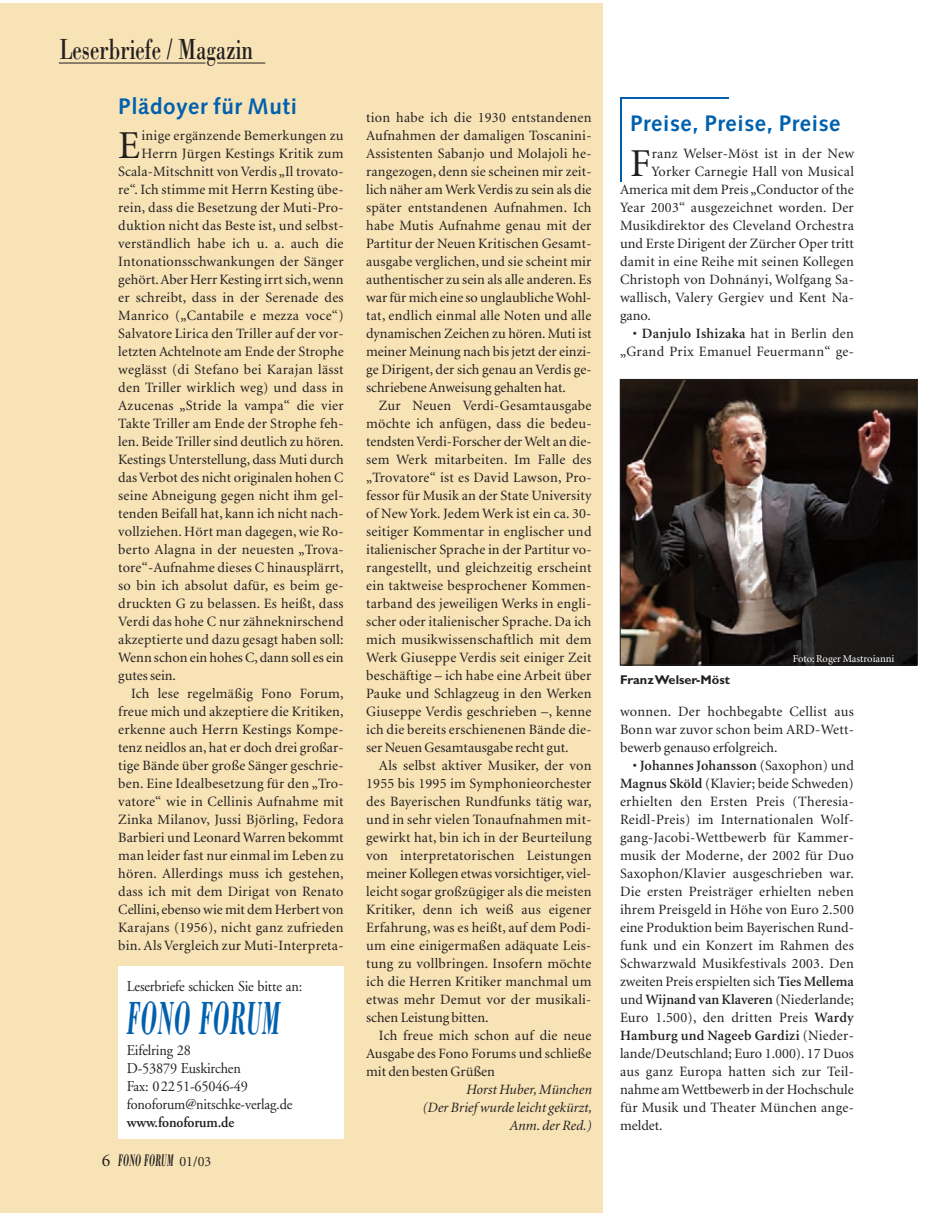
<style>
.page{position:relative;width:930px;height:1215px;background:#fff}
.page>*{position:absolute;margin:0;border:0;box-sizing:border-box;transform-origin:0 0}
.t1{font:italic 700 48px "Bodoni";letter-spacing:.025em;color:#0160ae;scale:.45 1}
.t2{font:39.6px "Minion";color:#231f20}
.t3{font:30px "Bodoni";color:#231f20;scale:.7 1}
.t4{font:700 22.5px "Syntax";letter-spacing:.03em;color:#0160ae}
.t5{font:italic 700 17.25px "Bodoni";letter-spacing:.025em;color:#231f20;scale:.45 1}
.t6{font:15px/18px "Adobe Garamond";letter-spacing:-.01em;color:#231f20;scale:.95 1}
.t7{font:600 15px "Adobe Garamond";letter-spacing:-.01em;color:#231f20;scale:.95 1}
.t8{font:14.25px/18px "Minion";letter-spacing:.015em;color:#231f20;text-align:justify}
.t9{font:italic 14.25px/18px "Minion";color:#231f20;text-align:right}
.t10{font:700 12.75px "Gill Sans";color:#231f20}
.t11{font:10.5px "Minion";color:#fff}
.s1{font-family:"Minion";font-weight:400;font-style:normal;font-size:18px}
.s2{font-family:"Minion";font-weight:400;font-style:normal;font-size:14.25px}
.s3{font-weight:600}
</style>
<div class="page">
<div style="left:1px;top:3px;width:602px;height:1210px;background:#f7e3b6"></div>
<hr style="left:59px;top:63px;width:146px;height:1px;background:#231f20">
<hr style="left:217px;top:63px;width:48px;height:1px;background:#231f20">
<div style="left:118px;top:966px;width:226px;height:173px;background:#fff"></div>
<hr style="left:620px;top:97px;width:108px;height:2px;background:#0160ae">
<hr style="left:620px;top:98px;width:2px;height:84px;background:#0160ae">
<img style="left:622px;top:381px;width:294px;height:282px">
<div style="left:620px;top:379px;width:298px;height:286px;border:1px solid #231f20"></div>
<h3 class="t3" style="left:60px;top:39px;width:278px">Leserbriefe / Magazin</h3>
<h3 class="t4" style="left:118px;top:97px;width:180px">Plädoyer für Muti</h3>
<h2 class="t2" style="left:118px;top:130px;width:23px">E</h2>
<p class="t8" style="left:142px;top:128px;width:204px">inige ergänzende Bemerkungen zu</p>
<p class="t8" style="left:142px;top:146px;width:204px">Herrn Jürgen Kestings Kritik zum</p>
<p class="t8" style="left:118px;top:164px;width:227px">Scala-Mitschnitt von Verdis „Il trovato-</p>
<p class="t8" style="left:118px;top:182px;width:227px">re“. Ich stimme mit Herrn Kesting übe-</p>
<p class="t8" style="left:118px;top:200px;width:227px">rein, dass die Besetzung der Muti-Pro-</p>
<p class="t8" style="left:118px;top:218px;width:227px">duktion nicht das Beste ist, und selbst-</p>
<p class="t8" style="left:118px;top:236px;width:227px">verständlich habe ich u. a. auch die</p>
<p class="t8" style="left:118px;top:254px;width:227px">Intonationsschwankungen der Sänger</p>
<p class="t8" style="left:118px;top:272px;width:227px">gehört.Aber Herr Kesting irrt sich, wenn</p>
<p class="t8" style="left:118px;top:290px;width:227px">er schreibt, dass in der Serenade des</p>
<p class="t8" style="left:118px;top:308px;width:227px">Manrico („Cantabile e mezza voce“)</p>
<p class="t8" style="left:118px;top:326px;width:227px">Salvatore Lirica den Triller auf der vor-</p>
<p class="t8" style="left:118px;top:344px;width:227px">letzten Achtelnote am Ende der Strophe</p>
<p class="t8" style="left:118px;top:362px;width:227px">weglässt (di Stefano bei Karajan lässt</p>
<p class="t8" style="left:118px;top:380px;width:227px">den Triller wirklich weg) und dass in</p>
<p class="t8" style="left:118px;top:398px;width:227px">Azucenas „Stride la vampa“ die vier</p>
<p class="t8" style="left:118px;top:416px;width:227px">Takte Triller am Ende der Strophe feh-</p>
<p class="t8" style="left:118px;top:434px;width:227px">len. Beide Triller sind deutlich zu hören.</p>
<p class="t8" style="left:118px;top:452px;width:227px">Kestings Unterstellung, dass Muti durch</p>
<p class="t8" style="left:118px;top:470px;width:227px">das Verbot des nicht originalen hohen C</p>
<p class="t8" style="left:118px;top:488px;width:227px">seine Abneigung gegen nicht ihm gel-</p>
<p class="t8" style="left:118px;top:506px;width:227px">tenden Beifall hat, kann ich nicht nach-</p>
<p class="t8" style="left:118px;top:524px;width:227px">vollziehen. Hört man dagegen, wie Ro-</p>
<p class="t8" style="left:118px;top:542px;width:227px">berto Alagna in der neuesten „Trova-</p>
<p class="t8" style="left:118px;top:560px;width:227px">tore“-Aufnahme dieses C hinausplärrt,</p>
<p class="t8" style="left:118px;top:578px;width:227px">so bin ich absolut dafür, es beim ge-</p>
<p class="t8" style="left:118px;top:596px;width:227px">druckten G zu belassen. Es heißt, dass</p>
<p class="t8" style="left:118px;top:614px;width:227px">Verdi das hohe C nur zähneknirschend</p>
<p class="t8" style="left:118px;top:632px;width:227px">akzeptierte und dazu gesagt haben soll:</p>
<p class="t8" style="left:118px;top:650px;width:227px">Wenn schon ein hohes C, dann soll es ein</p>
<p class="t8" style="left:118px;top:668px;width:59px">gutes sein.</p>
<p class="t8" style="left:131px;top:686px;width:214px">Ich lese regelmäßig Fono Forum,</p>
<p class="t8" style="left:118px;top:704px;width:227px">freue mich und akzeptiere die Kritiken,</p>
<p class="t8" style="left:118px;top:722px;width:227px">erkenne auch Herrn Kestings Kompe-</p>
<p class="t8" style="left:118px;top:740px;width:227px">tenz neidlos an, hat er doch drei großar-</p>
<p class="t8" style="left:118px;top:758px;width:227px">tige Bände über große Sänger geschrie-</p>
<p class="t8" style="left:118px;top:776px;width:227px">ben. Eine Idealbesetzung für den „Tro-</p>
<p class="t8" style="left:118px;top:794px;width:227px">vatore“ wie in Cellinis Aufnahme mit</p>
<p class="t8" style="left:118px;top:812px;width:227px">Zinka Milanov, Jussi Björling, Fedora</p>
<p class="t8" style="left:118px;top:830px;width:227px">Barbieri und Leonard Warren bekommt</p>
<p class="t8" style="left:118px;top:848px;width:227px">man leider fast nur einmal im Leben zu</p>
<p class="t8" style="left:118px;top:866px;width:227px">hören. Allerdings muss ich gestehen,</p>
<p class="t8" style="left:118px;top:884px;width:227px">dass ich mit dem Dirigat von Renato</p>
<p class="t8" style="left:118px;top:902px;width:227px">Cellini, ebenso wie mit dem Herbert von</p>
<p class="t8" style="left:118px;top:920px;width:227px">Karajans (1956), nicht ganz zufrieden</p>
<p class="t8" style="left:118px;top:938px;width:227px">bin. Als Vergleich zur Muti-Interpreta-</p>
<p class="t6" style="left:127px;top:979px;width:186px">Leserbriefe schicken Sie bitte an:</p>
<h1 class="t1" style="left:127px;top:1002px;width:343px">FONO FORUM</h1>
<p class="t6" style="left:127px;top:1043px;width:176px">Eifelring 28<br>D-53879 Euskirchen<br>Fax: 02251-65046-49 fonoforum@nitschke-verlag.de</p>
<p class="t7" style="left:127px;top:1117px;width:115px">www.fonoforum.de</p>
<p class="t5" style="left:102px;top:1155px;width:245px"><span class="s1">6</span> FONO FORUM <span class="s2">01/03</span></p>
<p class="t8" style="left:366px;top:110px;width:227px">tion habe ich die 1930 entstandenen Aufnahmen der damaligen Toscanini-Assistenten Sabanjo und Molajoli he&shy;rangezogen, denn sie scheinen mir zeit&shy;lich näher am Werk Verdis zu sein als die später entstandenen Aufnahmen. Ich habe Mutis Aufnahme genau mit der Partitur der Neuen Kritischen Gesamt&shy;ausgabe verglichen, und sie scheint mir authentischer zu sein als alle anderen. Es war für mich eine so unglaubliche Wohl&shy;tat, endlich einmal alle Noten und alle dynamischen Zeichen zu hören. Muti ist meiner Meinung nach bis jetzt der einzi&shy;ge Dirigent, der sich genau an Verdis ge&shy;schriebene Anweisung gehalten hat.</p>
<p class="t8" style="left:366px;top:398px;width:227px;text-indent:13px">Zur Neuen Verdi-Gesamtausgabe möchte ich anfügen, dass die bedeu&shy;tendsten Verdi-Forscher der Welt an die&shy;sem Werk mitarbeiten. Im Falle des „Trovatore“ ist es David Lawson, Pro&shy;fessor für Musik an der State University of New York. Jedem Werk ist ein ca. 30- seitiger Kommentar in englischer und italienischer Sprache in der Partitur vo&shy;rangestellt, und gleichzeitig erscheint ein taktweise besprochener Kommen&shy;tarband des jeweiligen Werks in engli&shy;scher oder italienischer Sprache. Da ich mich musikwissenschaftlich mit dem Werk Giuseppe Verdis seit einiger Zeit beschäftige – ich habe eine Arbeit über Pauke und Schlagzeug in den Werken Giuseppe Verdis geschrieben –, kenne ich die bereits erschienenen Bände die&shy;ser Neuen Gesamtausgabe recht gut.</p>
<p class="t8" style="left:366px;top:758px;width:227px;text-indent:13px">Als selbst aktiver Musiker, der von 1955 bis 1995 im Symphonieorchester des Bayerischen Rundfunks tätig war, und in sehr vielen Tonaufnahmen mit&shy;gewirkt hat, bin ich in der Beurteilung von interpretatorischen Leistungen meiner Kollegen etwas vorsichtiger, viel&shy;leicht sogar großzügiger als die meisten Kritiker, denn ich weiß aus eigener Erfahrung, was es heißt, auf dem Podi&shy;um eine einigermaßen adäquate Leis&shy;tung zu vollbringen. Insofern möchte ich die Herren Kritiker manchmal um etwas mehr Demut vor der musikali&shy;schen Leistung bitten.</p>
<p class="t8" style="left:366px;top:1028px;width:227px;text-indent:13px">Ich freue mich schon auf die neue Ausgabe des Fono Forums und schließe mit den besten Grüßen</p>
<p class="t9" style="left:422px;top:1082px;width:171px">Horst Huber, München<br>(Der Brief wurde leicht gekürzt,<br>Anm. der Red.)</p>
<h3 class="t4" style="left:630px;top:114px;width:212px">Preise, Preise, Preise</h3>
<h2 class="t2" style="left:630px;top:148px;width:22px">F</h2>
<p class="t8" style="left:652px;top:146px;width:204px">ranz Welser-Möst ist in der New</p>
<p class="t8" style="left:652px;top:164px;width:204px">Yorker Carnegie Hall von Musical</p>
<p class="t8" style="left:620px;top:182px;width:235px">America mit dem Preis „Conductor of the</p>
<p class="t8" style="left:620px;top:200px;width:235px">Year 2003“ ausgezeichnet worden. Der</p>
<p class="t8" style="left:620px;top:218px;width:235px">Musikdirektor des Cleveland Orchestra</p>
<p class="t8" style="left:620px;top:236px;width:235px">und Erste Dirigent der Zürcher Oper tritt</p>
<p class="t8" style="left:620px;top:254px;width:235px">damit in eine Reihe mit seinen Kollegen</p>
<p class="t8" style="left:620px;top:272px;width:235px">Christoph von Dohnányi, Wolfgang Sa-</p>
<p class="t8" style="left:620px;top:290px;width:235px">wallisch, Valery Gergiev und Kent Na-</p>
<p class="t8" style="left:620px;top:308px;width:32px">gano.</p>
<p class="t8" style="left:620px;top:326px;width:235px;text-align:right">• <span class="s3">Danjulo Ishizaka</span> hat in Berlin den „Grand Prix Emanuel Feuermann“ ge-</p>
<p class="t10" style="left:620px;top:675px;width:111px">Franz Welser-Möst</p>
<p class="t11" style="left:793px;top:655px;width:103px">Foto: Roger Mastroianni</p>
<p class="t8" style="left:620px;top:704px;width:235px">wonnen. Der hochbegabte Cellist aus Bonn war zuvor schon beim ARD-Wett&shy;bewerb genauso erfolgreich.</p>
<p class="t8" style="left:620px;top:758px;width:235px;text-indent:13px">• <span class="s3">Johannes Johansson</span> (Saxophon) und <span class="s3">Magnus Sköld</span> (Klavier; beide Schweden) erhielten den Ersten Preis (Theresia-Reidl-Preis) im Internationalen Wolf&shy;gang-Jacobi-Wettbewerb für Kammer&shy;musik der Moderne, der 2002 für Duo Saxophon/Klavier ausgeschrieben war.<br>Die ersten Preisträger erhielten neben ihrem Preisgeld in Höhe von Euro 2.500 eine Produktion beim Bayerischen Rund&shy;funk und ein Konzert im Rahmen des Schwarzwald Musikfestivals 2003. Den zweiten Preis erspielten sich <span class="s3">Ties Mellema </span>und <span class="s3">Wijnand van Klaveren</span> (Niederlande; Euro 1.500), den dritten Preis <span class="s3">Wardy Hamburg und Nageeb Gardizi</span> (Nieder&shy;lande/Deutschland; Euro 1.000). 17 Duos aus ganz Europa hatten sich zur Teil&shy;nahme am Wettbewerb in der Hochschule für Musik und Theater München ange&shy;meldet.</p>
</div>
